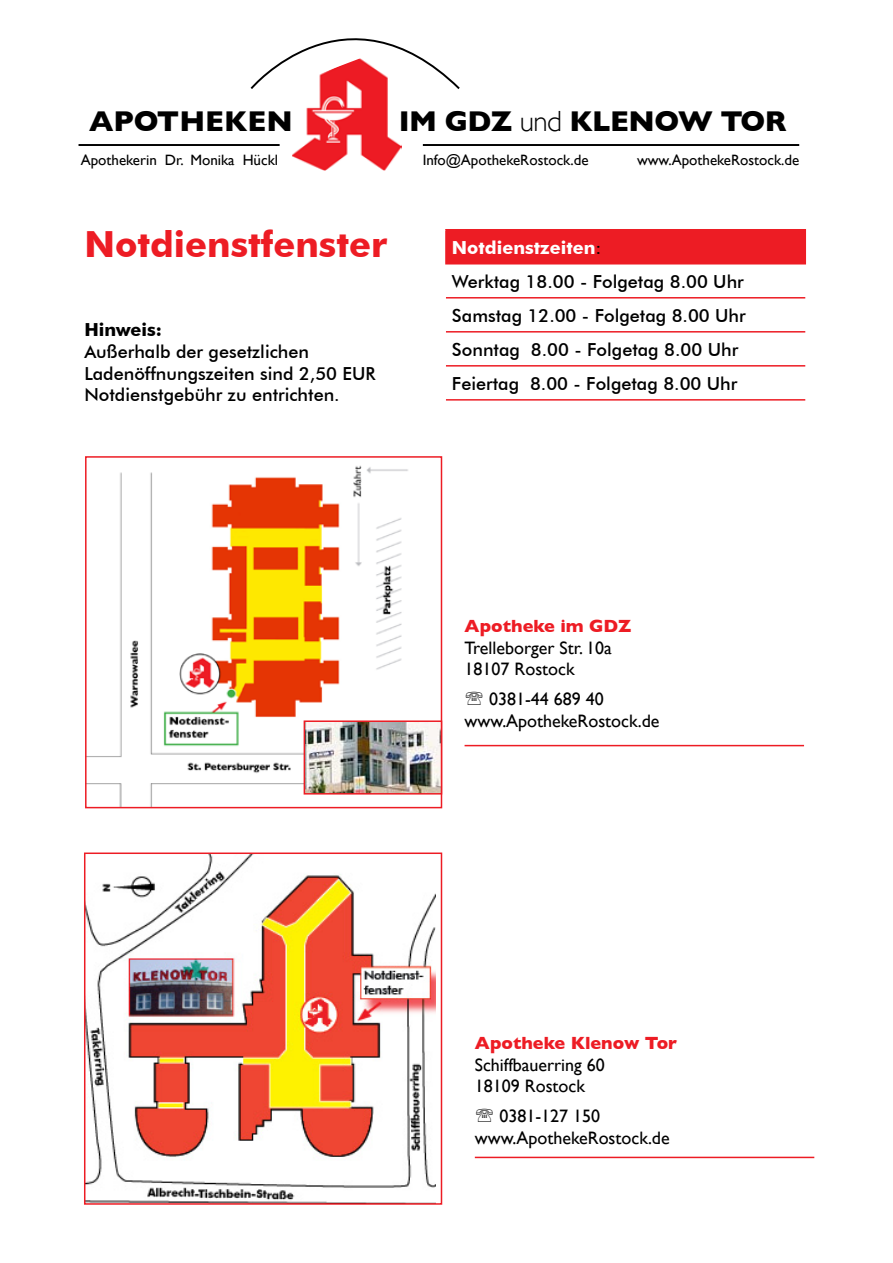
<style>
.page{position:relative;width:893px;height:1263px;background:#fff}
.page>*{position:absolute;margin:0;border:0;box-sizing:border-box;transform-origin:0 0}
.t1{font:700 36px "Futura BT";color:#ed1c24}
.t2{font:700 29.25px "Gill Sans";letter-spacing:-.02em;color:#000}
.t3{font:700 29.25px "Gill Sans";color:#000}
.t4{font:500 18px/34px "Futura BT";color:#000}
.t5{font:18px/21.6px "Gill Sans";color:#000}
.t6{font:700 18px "Gill Sans";color:#ed1c24}
.t7{font:700 18px "Futura BT";color:#000}
.t8{font:15px "Gill Sans";color:#000}
.s1{font-weight:300}
.s2{font-weight:700;color:#fff}
</style>
<div class="page">
<hr style="left:79px;top:144px;width:720px;height:2px;background:#000">
<svg style="left:250px;top:38px;width:210px;height:133px"></svg>
<div style="left:446px;top:230px;width:359px;height:34px;background:#ed1c24"></div>
<hr style="left:445px;top:229px;width:361px;height:1px;background:#ed1c24">
<hr style="left:445px;top:230px;width:2px;height:33px;background:#ed1c24">
<hr style="left:804px;top:230px;width:2px;height:33px;background:#ed1c24">
<hr style="left:445px;top:263px;width:361px;height:1px;background:#ed1c24">
<hr style="left:446px;top:297px;width:359px;height:2px;background:#ed1c24">
<hr style="left:446px;top:331px;width:359px;height:2px;background:#ed1c24">
<hr style="left:446px;top:365px;width:359px;height:2px;background:#ed1c24">
<hr style="left:446px;top:399px;width:359px;height:2px;background:#ed1c24">
<img style="left:88px;top:465px;width:351px;height:340px">
<div style="left:85px;top:456px;width:357px;height:352px;border:2px solid #ed1c24"></div>
<img style="left:87px;top:855px;width:348px;height:347px">
<div style="left:84px;top:852px;width:358px;height:353px;border:2px solid #ed1c24"></div>
<hr style="left:465px;top:745px;width:339px;height:1px;background:#ed1c24">
<hr style="left:475px;top:1157px;width:339px;height:1px;background:#ed1c24">
<img style="left:307px;top:723px;width:132px;height:68px">
<div style="left:304px;top:720px;width:138px;height:74px;border:2px solid #ed1c24"></div>
<h2 class="t3" style="left:89px;top:104px;width:205px">Apotheken</h2>
<h2 class="t2" style="left:399px;top:104px;width:389px">im GDZ <span class="s1">und</span> Klenow Tor</h2>
<p class="t8" style="left:81px;top:151px;width:199px">Apothekerin Dr. Monika Hückl</p>
<p class="t8" style="left:423px;top:151px;width:167px">Info@ApothekeRostock.de</p>
<p class="t8" style="left:637px;top:151px;width:164px">www.ApothekeRostock.de</p>
<h1 class="t1" style="left:84px;top:222px;width:304px">Notdienstfenster</h1>
<p class="t7" style="left:84px;top:319px;width:79px">Hinweis:</p>
<p class="t4" style="left:84px;top:341px;width:293px;line-height:21.6px">Außerhalb der gesetzlichen<br>Ladenöffnungszeiten sind 2,50 EUR<br>Notdienstgebühr zu entrichten.</p>
<p class="t4" style="left:452px;top:230px;width:295px"><span class="s2">Notdienstzeiten</span>:<br>Werktag 18.00 - Folgetag 8.00 Uhr<br>Samstag 12.00 - Folgetag 8.00 Uhr<br>Sonntag 8.00 - Folgetag 8.00 Uhr<br>Feiertag 8.00 - Folgetag 8.00 Uhr</p>
<p class="t6" style="left:465px;top:615px;width:168px">Apotheke im GDZ</p>
<p class="t5" style="left:465px;top:637px;width:149px">Trelleborger Str. 10a<br>18107 Rostock</p>
<p class="t5" style="left:465px;top:688px;width:196px;text-indent:25px">0381-44 689 40 www.ApothekeRostock.de</p>
<p class="t6" style="left:475px;top:1032px;width:204px">Apotheke Klenow Tor</p>
<p class="t5" style="left:475px;top:1053px;width:132px">Schiffbauerring 60<br>18109 Rostock</p>
<p class="t5" style="left:475px;top:1105px;width:196px;text-indent:25px">0381-127 150 www.ApothekeRostock.de</p>
</div>
